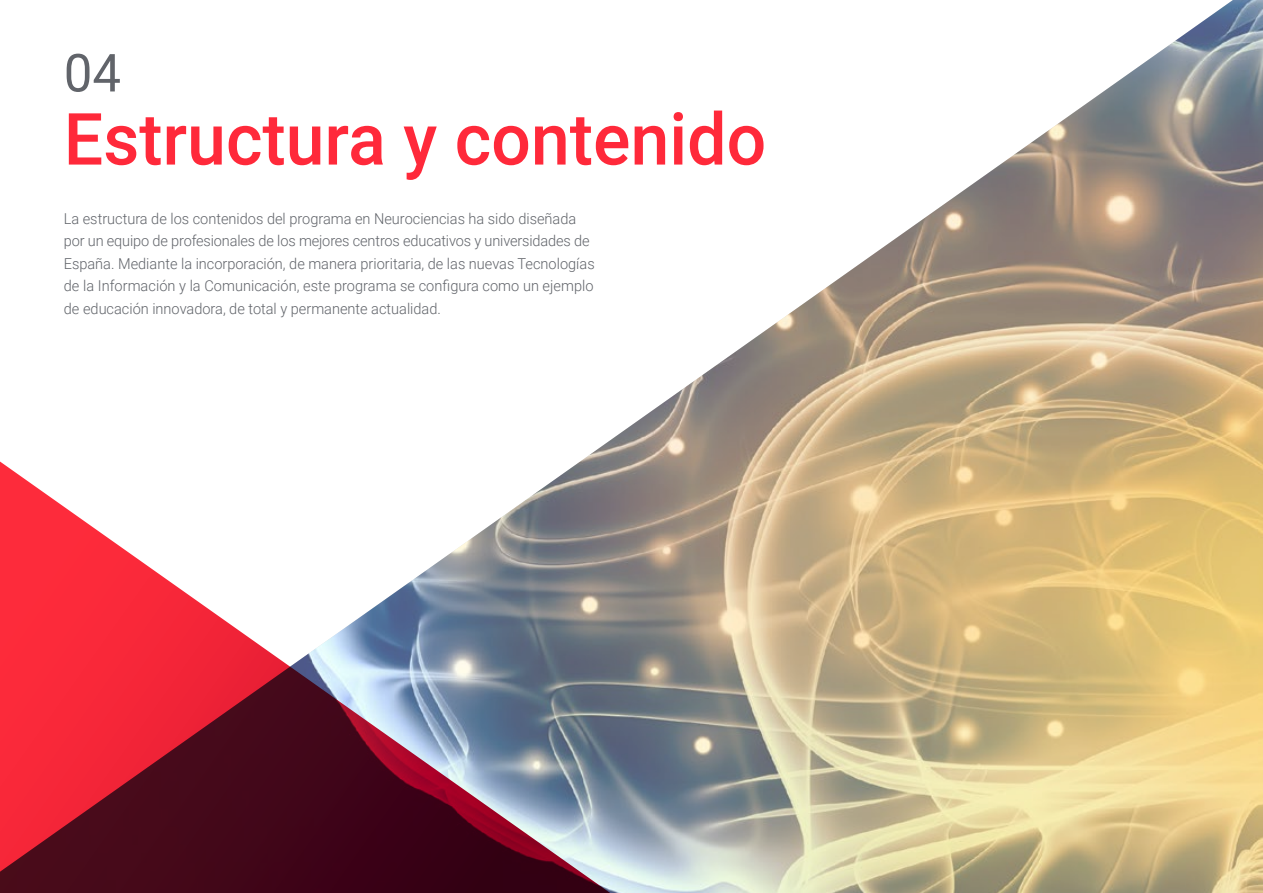
<style>
.page{position:relative;width:1263px;height:893px;background:#fff}
.page>*{position:absolute;margin:0;border:0;box-sizing:border-box;transform-origin:0 0}
.t1{font:500 72px "Roboto";color:#ff293a}
.t2{font:52.5px "Roboto";color:#61646a}
.t3{font:300 15px/22.5px "Roboto";color:#61646a}
</style>
<div class="page">
<img style="left:602px;top:0;width:661px;height:893px">
<svg style="left:0;top:446px;width:640px;height:447px"></svg>
<h2 class="t2" style="left:64px;top:36px;width:59px">04</h2>
<h1 class="t1" style="left:64px;top:89px;width:704px">Estructura y contenido</h1>
<p class="t3" style="left:64px;top:207px;width:532px">La estructura de los contenidos del programa en Neurociencias ha sido diseñada por un equipo de profesionales de los mejores centros educativos y universidades de España. Mediante la incorporación, de manera prioritaria, de las nuevas Tecnologías de la Información y la Comunicación, este programa se configura como un ejemplo de educación innovadora, de total y permanente actualidad.</p>
</div>
